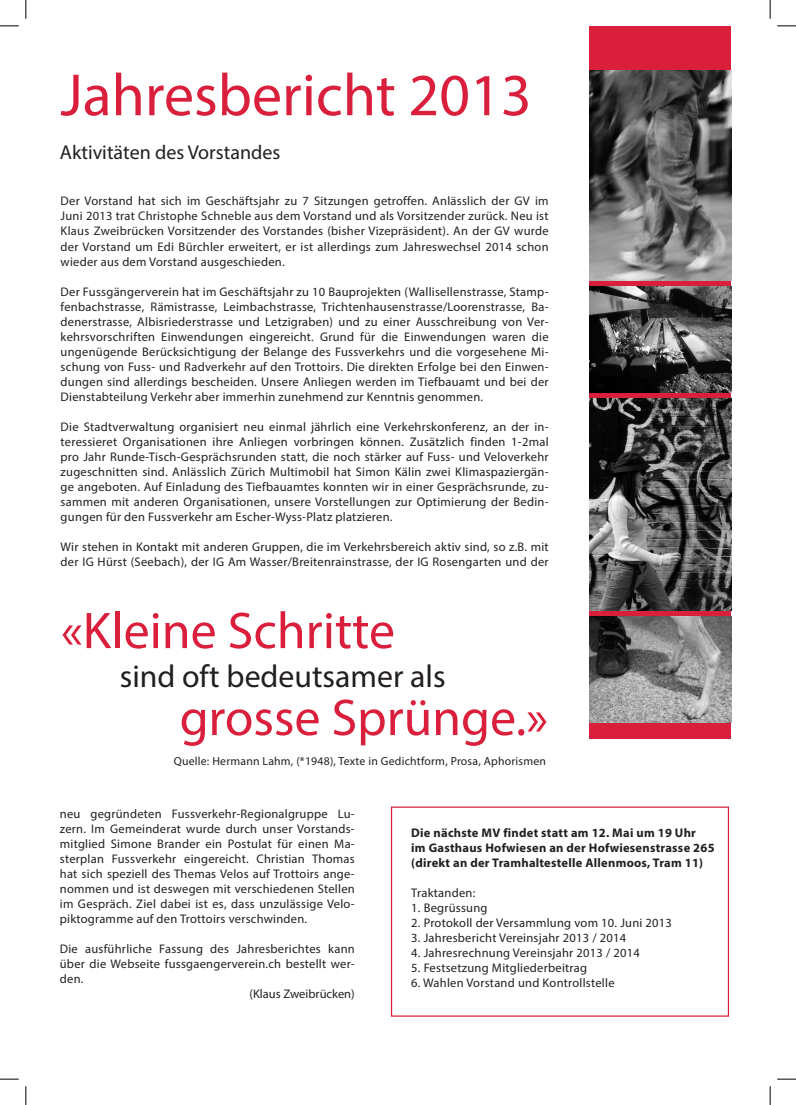
<style>
.page{position:relative;width:796px;height:1105px;background:#fff}
.page>*{position:absolute;margin:0;border:0;box-sizing:border-box;transform-origin:0 0}
.t1{font:60px "Myriad Pro";color:#da1f3d}
.t2{font:51.88px "Myriad Pro";color:#da1f3d}
.t3{font:31.88px "Myriad Pro";color:#231f20}
.t4{font:20px "Myriad Pro";color:#231f20}
.Lauftext{font:12.5px/15px "Myriad Pro";letter-spacing:.02em;color:#231f20;text-align:justify}
.Kasten_Lauftext{font:12.5px "Myriad Pro";letter-spacing:.02em;color:#231f20}
.Kasten_Lauftext-2{font:700 12.5px/15px "Myriad Pro";letter-spacing:.02em;color:#231f20}
.Lauftext-2{font:12.5px "Myriad Pro";color:#231f20}
.t5{font:11.75px "Myriad Pro";letter-spacing:.02em;color:#231f20}
</style>
<div class="page">
<div style="left:391px;top:806px;width:338px;height:210px;border:1px solid #da1f3d"></div>
<div style="left:589px;top:26px;width:142px;height:712px;background:#da1f3d"></div>
<img style="left:589px;top:71px;width:142px;height:209px">
<img style="left:589px;top:398px;width:142px;height:212px">
<img style="left:589px;top:286px;width:142px;height:107px">
<img style="left:589px;top:616px;width:142px;height:106px">
<svg style="left:0;top:25px;width:19px;height:2px"></svg>
<svg style="left:777px;top:25px;width:19px;height:2px"></svg>
<svg style="left:0;top:1078px;width:19px;height:1px"></svg>
<svg style="left:777px;top:1078px;width:19px;height:1px"></svg>
<svg style="left:25px;top:0;width:2px;height:19px"></svg>
<svg style="left:25px;top:1086px;width:2px;height:18px"></svg>
<svg style="left:769px;top:0;width:2px;height:19px"></svg>
<svg style="left:769px;top:1086px;width:2px;height:18px"></svg>
<p class="t1" style="left:60px;top:58px;width:472px">Jahresbericht 2013</p>
<p class="t4" style="left:60px;top:140px;width:222px">Aktivitäten des Vorstandes</p>
<p class="Lauftext" style="left:61px;top:193px;width:489px">Der Vorstand hat sich im Geschäftsjahr zu 7 Sitzungen getroffen. Anlässlich der GV im Juni 2013 trat Christophe Schneble aus dem Vorstand und als Vorsitzender zurück. Neu ist Klaus Zweibrücken Vorsitzender des Vorstandes (bisher Vizepräsident). An der GV wurde der Vorstand um Edi Bürchler erweitert, er ist allerdings zum Jahreswechsel 2014 schon wieder aus dem Vorstand ausgeschieden.</p>
<p class="Lauftext" style="left:61px;top:283px;width:489px">Der Fussgängerverein hat im Geschäftsjahr zu 10 Bauprojekten (Wallisellenstrasse, Stamp&shy;fenbachstrasse, Rämistrasse, Leimbachstrasse, Trichtenhausenstrasse/Loorenstrasse, Ba&shy;denerstrasse, Albisriederstrasse und Letzigraben) und zu einer Ausschreibung von Ver&shy;kehrsvorschriften Einwendungen eingereicht. Grund für die Einwendungen waren die ungenügende Berücksichtigung der Belange des Fussverkehrs und die vorgesehene Mi&shy;schung von Fuss- und Radverkehr auf den Trottoirs. Die direkten Erfolge bei den Einwen&shy;dungen sind allerdings bescheiden. Unsere Anliegen werden im Tiefbauamt und bei der Dienstabteilung Verkehr aber immerhin zunehmend zur Kenntnis genommen.</p>
<p class="Lauftext" style="left:61px;top:418px;width:489px">Die Stadtverwaltung organisiert neu einmal jährlich eine Verkehrskonferenz, an der in&shy;teressieret Organisationen ihre Anliegen vorbringen können. Zusätzlich finden 1-2mal pro Jahr Runde-Tisch-Gesprächsrunden statt, die noch stärker auf Fuss- und Veloverkehr zugeschnitten sind. Anlässlich Zürich Multimobil hat Simon Kälin zwei Klimaspaziergän&shy;ge angeboten. Auf Einladung des Tiefbauamtes konnten wir in einer Gesprächsrunde, zu&shy;sammen mit anderen Organisationen, unsere Vorstellungen zur Optimierung der Bedin&shy;gungen für den Fussverkehr am Escher-Wyss-Platz platzieren.</p>
<p class="Lauftext" style="left:61px;top:538px;width:489px">Wir stehen in Kontakt mit anderen Gruppen, die im Verkehrsbereich aktiv sind, so z.B. mit der IG Hürst (Seebach), der IG Am Wasser/Breitenrainstrasse, der IG Rosengarten und der</p>
<h2 class="t2" style="left:61px;top:598px;width:335px">«Kleine Schritte</h2>
<p class="t3" style="left:120px;top:656px;width:327px">sind oft bedeutsamer als</p>
<p class="t2" style="left:180px;top:685px;width:370px">grosse Sprünge.»</p>
<p class="t5" style="left:174px;top:753px;width:374px">Quelle: Hermann Lahm, (*1948), Texte in Gedichtform, Prosa, Aphorismen</p>
<p class="Lauftext" style="left:60px;top:805px;width:296px">neu gegründeten Fussverkehr-Regionalgruppe Lu&shy;zern. Im Gemeinderat wurde durch unser Vorstands&shy;mitglied Simone Brander ein Postulat für einen Ma&shy;sterplan Fussverkehr eingereicht. Christian Thomas hat sich speziell des Themas Velos auf Trottoirs ange&shy;nommen und ist deswegen mit verschiedenen Stellen im Gespräch. Ziel dabei ist es, dass unzulässige Velo&shy;piktogramme auf den Trottoirs verschwinden.</p>
<p class="Lauftext" style="left:60px;top:940px;width:296px">Die ausführliche Fassung des Jahresberichtes kann über die Webseite fussgaengerverein.ch bestellt wer&shy;den.</p>
<p class="Lauftext-2" style="left:249px;top:985px;width:107px">(Klaus Zweibrücken)</p>
<p class="Kasten_Lauftext-2" style="left:411px;top:824px;width:286px">Die nächste MV findet statt am 12. Mai um 19 Uhr</p>
<p class="Kasten_Lauftext-2" style="left:411px;top:839px;width:305px">im Gasthaus Hofwiesen an der Hofwiesenstrasse 265 (direkt an der Tramhaltestelle Allenmoos, Tram 11)</p>
<p class="Kasten_Lauftext" style="left:411px;top:885px;width:66px">Traktanden:</p>
<p class="Kasten_Lauftext" style="left:411px;top:900px;width:78px">1. Begrüssung</p>
<p class="Kasten_Lauftext" style="left:411px;top:915px;width:262px">2. Protokoll der Versammlung vom 10. Juni 2013</p>
<p class="Kasten_Lauftext" style="left:411px;top:930px;width:216px">3. Jahresbericht Vereinsjahr 2013 / 2014</p>
<p class="Kasten_Lauftext" style="left:411px;top:945px;width:230px">4. Jahresrechnung Vereinsjahr 2013 / 2014</p>
<p class="Kasten_Lauftext" style="left:411px;top:960px;width:177px">5. Festsetzung Mitgliederbeitrag</p>
<p class="Kasten_Lauftext" style="left:411px;top:975px;width:205px">6. Wahlen Vorstand und Kontrollstelle</p>
</div>
